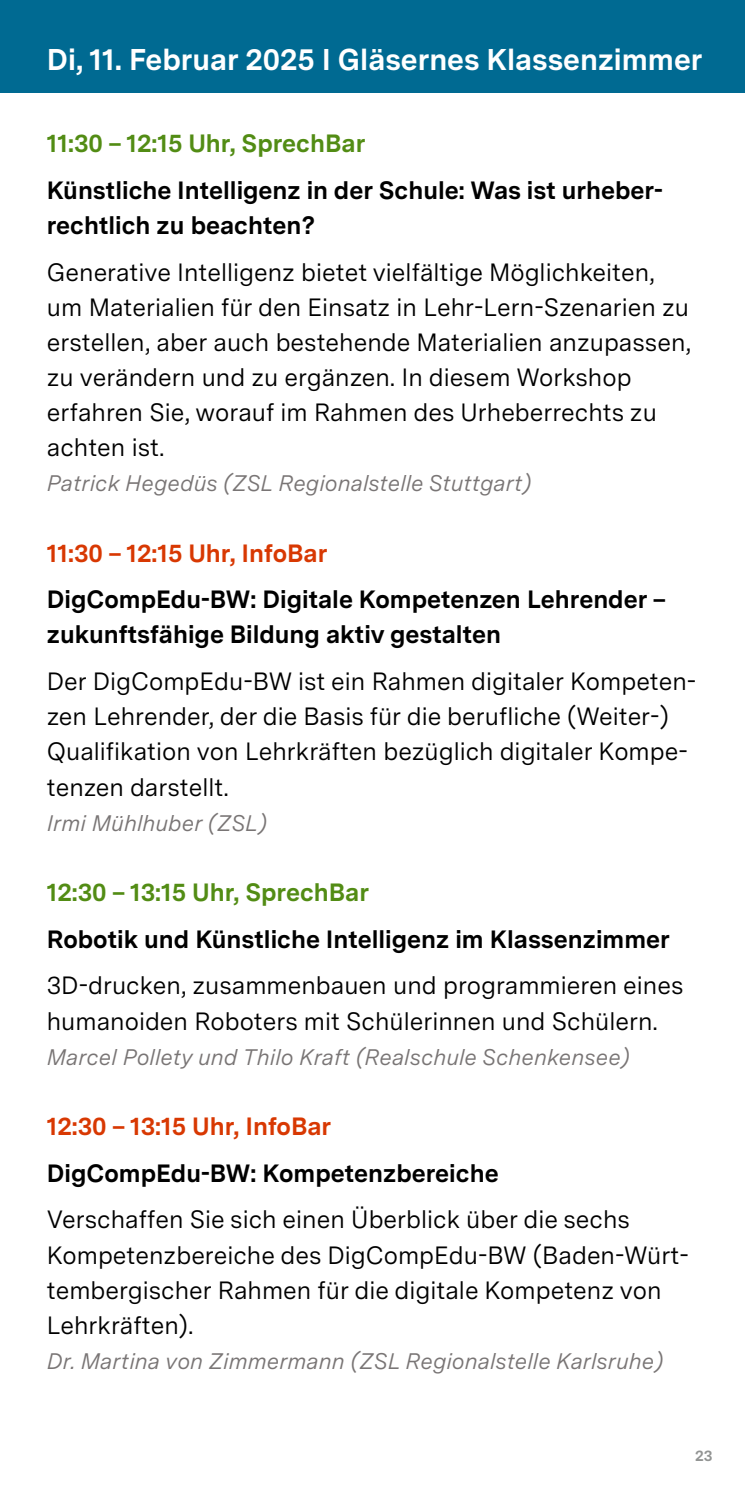
<style>
.page{position:relative;width:745px;height:1489px;background:#fff}
.page>*{position:absolute;margin:0;border:0;box-sizing:border-box;transform-origin:0 0}
.t1{font:700 30px "Ba Wue Sans";color:#fff}
.t2{font:25px/35px "Ba Wue Sans";color:#000}
.t3{font:700 25px/35px "Ba Wue Sans";color:#000}
.t4{font:700 25px "Ba Wue Sans";color:#528c14}
.t5{font:700 25px "Ba Wue Sans";color:#d83802}
.t6{font:italic 22.5px "Ba Wue Sans";color:#797575}
.t7{font:700 15px "Ba Wue Sans";color:#929493}
</style>
<div class="page">
<div style="left:0;top:0;width:744px;height:92px;background:#006a92"></div>
<p class="t1" style="left:47px;top:38px;width:656px">Di, 11. Februar 2025 I Gläsernes Klassenzimmer</p>
<p class="t4" style="left:47px;top:125px;width:320px">11:30 – 12:15 Uhr, SprechBar</p>
<p class="t3" style="left:47px;top:172px;width:617px">Künstliche Intelligenz in der Schule: Was ist urheber&shy;rechtlich zu beachten?</p>
<p class="t2" style="left:47px;top:254px;width:645px">Generative Intelligenz bietet vielfältige Möglichkeiten, um Materialien für den Einsatz in Lehr-Lern-Szenarien zu erstellen, aber auch bestehende Materialien anzupassen, zu verändern und zu ergänzen. In diesem Workshop erfahren Sie, worauf im Rahmen des Urheberrechts zu achten ist.</p>
<p class="t6" style="left:47px;top:468px;width:486px">Patrick Hegedüs (ZSL Regionalstelle Stuttgart)</p>
<p class="t5" style="left:47px;top:534px;width:282px">11:30 – 12:15 Uhr, InfoBar</p>
<p class="t3" style="left:47px;top:581px;width:620px">DigCompEdu-BW: Digitale Kompetenzen Lehrender – zukunftsfähige Bildung aktiv gestalten</p>
<p class="t2" style="left:47px;top:663px;width:650px">Der DigCompEdu-BW ist ein Rahmen digitaler Kompeten&shy;zen Lehrender, der die Basis für die berufliche (Weiter-)<br>Qualifikation von Lehrkräften bezüglich digitaler Kompe&shy;tenzen darstellt.</p>
<p class="t6" style="left:47px;top:807px;width:222px">Irmi Mühlhuber (ZSL)</p>
<p class="t4" style="left:47px;top:873px;width:323px">12:30 – 13:15 Uhr, SprechBar</p>
<p class="t3" style="left:47px;top:920px;width:624px">Robotik und Künstliche Intelligenz im Klassenzimmer</p>
<p class="t2" style="left:47px;top:967px;width:637px">3D-drucken, zusammenbauen und programmieren eines humanoiden Roboters mit Schülerinnen und Schülern.</p>
<p class="t6" style="left:47px;top:1041px;width:584px">Marcel Pollety und Thilo Kraft (Realschule Schenkensee)</p>
<p class="t5" style="left:47px;top:1107px;width:286px">12:30 – 13:15 Uhr, InfoBar</p>
<p class="t3" style="left:47px;top:1154px;width:453px">DigCompEdu-BW: Kompetenzbereiche</p>
<p class="t2" style="left:47px;top:1201px;width:643px">Verschaffen Sie sich einen Überblick über die sechs Kompetenzbereiche des DigCompEdu-BW (Baden-Würt&shy;tembergischer Rahmen für die digitale Kompetenz von Lehrkräften).</p>
<p class="t6" style="left:47px;top:1345px;width:617px">Dr. Martina von Zimmermann (ZSL Regionalstelle Karlsruhe)</p>
<p class="t7" style="left:694px;top:1444px;width:19px">23</p>
</div>
